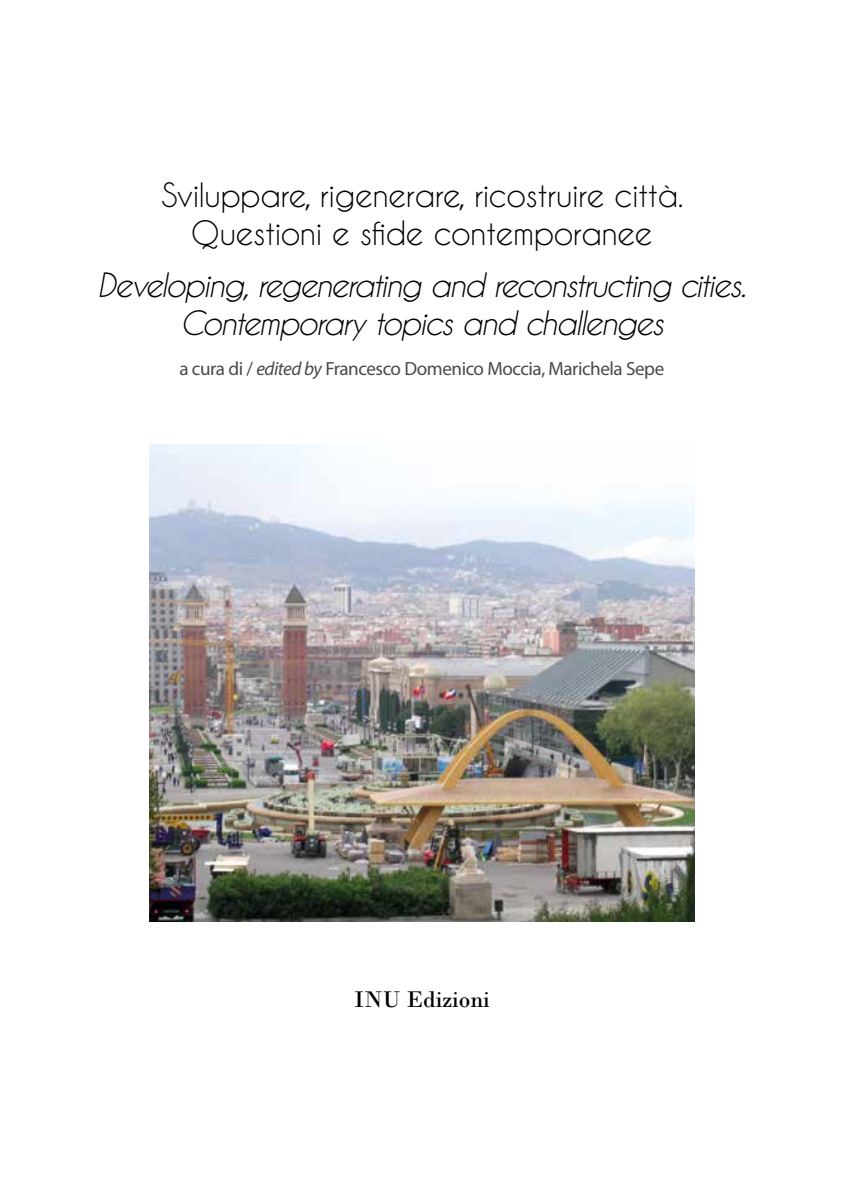
<style>
.page{position:relative;width:844px;height:1191px;background:#fff}
.page>*{position:absolute;margin:0;border:0;box-sizing:border-box;transform-origin:0 0}
.t1{font:italic 31.5px/37.8px "Caviar Dreams";letter-spacing:-.055em;color:#000;text-align:center}
.t2{font:31.5px/37.8px "Caviar Dreams";letter-spacing:-.02em;color:#000;text-align:center}
.t3{font:23.8px "Bodoni";color:#000}
.t4{font:19.07px "Myriad Pro";letter-spacing:-.025em;color:#4a4a49}
.s1{font-style:italic}
</style>
<div class="page">
<img style="left:150px;top:444px;width:543px;height:477px">
<p class="t2" style="left:161px;top:176px;width:523px">Sviluppare, rigenerare, ricostruire città.<br>Questioni e sfide contemporanee</p>
<p class="t1" style="left:98px;top:266px;width:650px">Developing, regenerating and reconstructing cities.<br>Contemporary topics and challenges</p>
<p class="t4" style="left:179px;top:357px;width:486px">a cura di / <span class="s1">edited by</span> Francesco Domenico Moccia, Marichela Sepe</p>
<p class="t3" style="left:354px;top:984px;width:137px">INU Edizioni</p>
</div>
